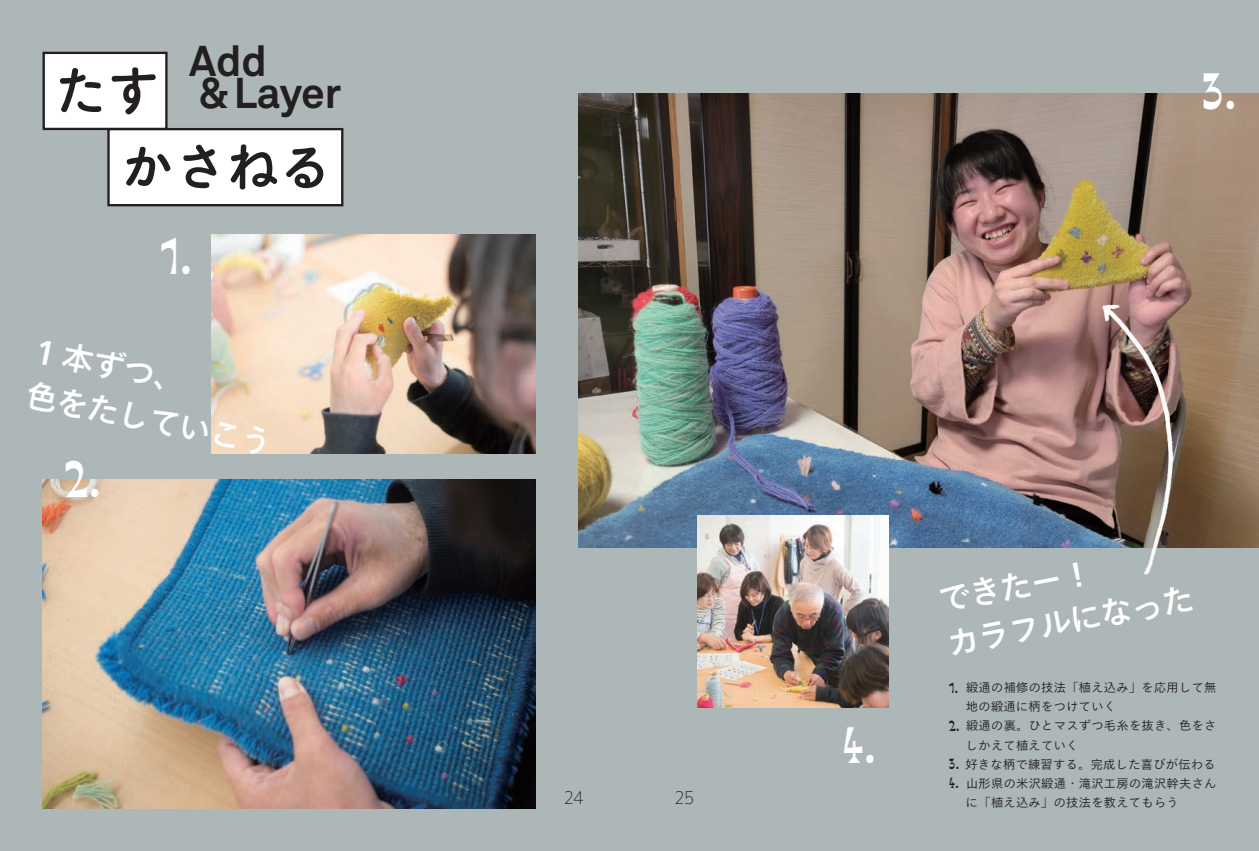
<style>
.page{position:relative;width:1259px;height:851px;background:#fff}
.page>*{position:absolute;margin:0;border:0;box-sizing:border-box;transform-origin:0 0}
.t1{font:500 52.65px/76.2px "Maru Anti Std";color:#231f20}
.t2{font:700 42.45px/32px "Akkurat Pro";letter-spacing:-.01em;color:#231f20}
.t3{font:42.45px "bb book B regular";color:#fff}
.t4{font:500 31.95px/44.7px "Tazugane Gothic Std N";color:#fff}
.t5{font:300 21.3px "Mr Eaves Mod OT";color:#231f20}
.t6{font:300 12.15px/19.2px "Tazugane Gothic Std N";letter-spacing:.025em;color:#231f20}
.s1{font-family:"bb book B regular";font-weight:400}
</style>
<div class="page">
<div style="left:0;top:0;width:1259px;height:850px;background:#aeb7b7"></div>
<div style="left:44px;top:53px;width:122px;height:76px;background:#fff"></div>
<div style="left:43px;top:52px;width:125px;height:78px;border:2px solid #231f20"></div>
<div style="left:108px;top:129px;width:234px;height:76px;background:#fff"></div>
<div style="left:107px;top:128px;width:236px;height:78px;border:2px solid #231f20"></div>
<img style="left:43px;top:479px;width:493px;height:329px">
<img style="left:211px;top:235px;width:325px;height:218px">
<img style="left:578px;top:94px;width:681px;height:453px">
<img style="left:1095px;top:277px;width:105px;height:298px">
<img style="left:697px;top:515px;width:192px;height:192px">
<h2 class="t2" style="left:189px;top:46px;width:153px">Add<br>&amp; Layer</h2>
<h1 class="t1" style="left:121px;top:47px;width:212px;text-indent:-67px">たす<br>かさねる</h1>
<h2 class="t3" style="left:159px;top:227px;width:34px">1.</h2>
<h3 class="t4" style="left:39px;top:330px;width:252px;line-height:45.2px;rotate:11deg">1 本ずつ、<br>色をたしていこう</h3>
<h2 class="t3" style="left:64px;top:450px;width:38px">2.</h2>
<h2 class="t3" style="left:1200px;top:62px;width:37px">3.</h2>
<h3 class="t5" style="left:564px;top:786px;width:21px">24</h3>
<h3 class="t5" style="left:675px;top:786px;width:20px">25</h3>
<h2 class="t3" style="left:841px;top:715px;width:36px">4.</h2>
<h3 class="t4" style="left:935px;top:581px;width:252px;rotate:-11deg">できたー！<br>カラフルになった</h3>
<p class="t6" style="left:966px;top:678px;width:252px;text-indent:-17px"><span class="s1">1.</span> 緞通の補修の技法「植え込み」を応用して無地の緞通に柄をつけていく</p>
<p class="t6" style="left:966px;top:716px;width:252px;text-indent:-17px"><span class="s1">2.</span> 緞通の裏。ひとマスずつ毛糸を抜き、色をさしかえて植えていく</p>
<p class="t6" style="left:949px;top:755px;width:268px"><span class="s1">3.</span> 好きな柄で練習する。完成した喜びが伝わる</p>
<p class="t6" style="left:966px;top:774px;width:252px;text-indent:-17px"><span class="s1">4.</span> 山形県の米沢緞通・滝沢工房の滝沢幹夫さんに「植え込み」の技法を教えてもらう</p>
</div>
